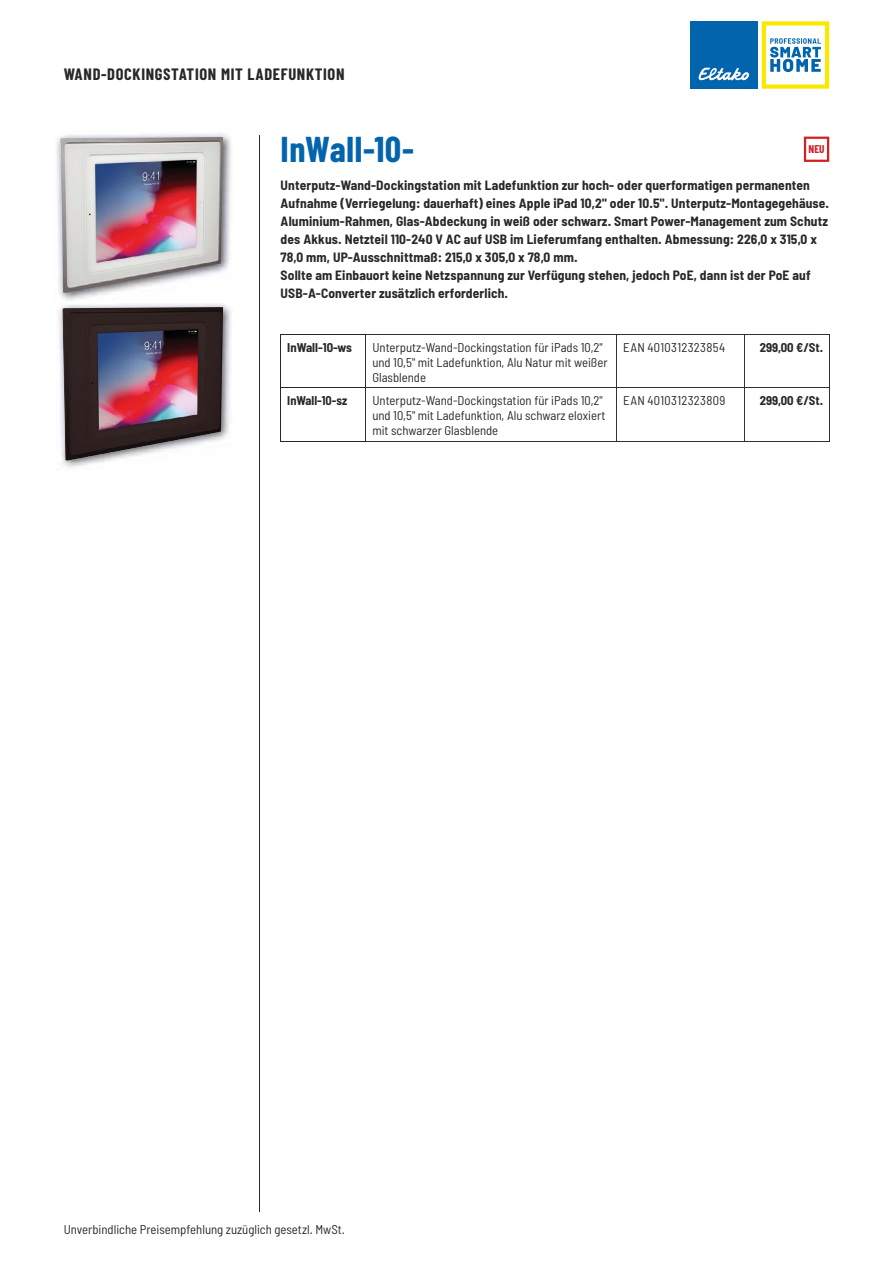
<style>
.page{position:relative;width:893px;height:1263px;background:#fff}
.page>*{position:absolute;margin:0;border:0;box-sizing:border-box;transform-origin:0 0}
.t1{font:700 36px "Barlow Condensed";letter-spacing:.015em;color:#0364ae}
.t2{font:700 16.5px "Barlow Condensed";letter-spacing:.04em;color:#28282c}
.t3{font:700 semi-condensed 13.5px/18px "Barlow";letter-spacing:.01em;color:#28282c}
.t4{font:semi-condensed 12.75px/15px "Barlow";color:#28282c}
.t5{font:700 semi-condensed 12.75px "Barlow";color:#28282c}
.t6{font:semi-condensed 12.75px "Barlow";letter-spacing:.025em;color:#28282c}
.t7{font:700 11.25px "Barlow Condensed";color:#d12027}
</style>
<div class="page">
<hr style="left:259px;top:136px;width:1px;height:1076px;background:#28282c">
<svg style="left:762px;top:21px;width:67px;height:68px"></svg>
<div style="left:690px;top:21px;width:67px;height:68px;background:#0364ae"></div>
<svg style="left:698px;top:68px;width:51px;height:13px"></svg>
<hr style="left:281px;top:335px;width:85px;height:1px;background:#28282c">
<hr style="left:281px;top:335px;width:1px;height:53px;background:#28282c">
<hr style="left:281px;top:388px;width:85px;height:1px;background:#28282c">
<hr style="left:281px;top:388px;width:1px;height:53px;background:#28282c">
<hr style="left:281px;top:441px;width:85px;height:1px;background:#28282c">
<hr style="left:366px;top:335px;width:464px;height:1px;background:#323031">
<hr style="left:829px;top:335px;width:1px;height:53px;background:#323031">
<hr style="left:366px;top:388px;width:464px;height:1px;background:#323031">
<hr style="left:829px;top:388px;width:1px;height:53px;background:#323031">
<hr style="left:366px;top:441px;width:251px;height:1px;background:#323031">
<hr style="left:744px;top:441px;width:86px;height:1px;background:#323031">
<hr style="left:366px;top:335px;width:1px;height:53px;background:#323031">
<hr style="left:366px;top:388px;width:1px;height:53px;background:#323031">
<hr style="left:616px;top:335px;width:1px;height:53px;background:#323031">
<hr style="left:744px;top:335px;width:1px;height:53px;background:#323031">
<hr style="left:616px;top:388px;width:1px;height:53px;background:#323031">
<hr style="left:744px;top:388px;width:1px;height:53px;background:#323031">
<hr style="left:617px;top:441px;width:127px;height:1px;background:#323031">
<svg style="left:804px;top:137px;width:25px;height:25px"></svg>
<img style="left:56px;top:133px;width:175px;height:168px">
<img style="left:60px;top:137px;width:163px;height:156px">
<img style="left:59px;top:303px;width:172px;height:165px">
<img style="left:62px;top:307px;width:161px;height:153px">
<p class="t2" style="left:64px;top:65px;width:282px">WAND-DOCKINGSTATION MIT LADEFUNKTION</p>
<h1 class="t1" style="left:281px;top:128px;width:135px">InWall-10-</h1>
<p class="t3" style="left:281px;top:178px;width:550px">Unterputz-Wand-Dockingstation mit Ladefunktion zur hoch- oder querformatigen permanenten Aufnahme (Verriegelung: dauerhaft) eines Apple iPad 10,2" oder 10.5". Unterputz-Montagegehä use.<br>Aluminium-Rahmen, Glas-Abdeckung in weiß oder schwarz. Smart Power-Management zum Schutz des Akkus. Netzteil 110-240 V AC auf USB im Lieferumfang enthalten. Abmessung: 226,0 x 315,0 x 78,0 mm, UP-Ausschnittmaß: 215,0 x 305,0 x 78,0 mm.<br>Sollte am Einbauort keine Netzspannung zur Verfügung stehen, jedoch PoE, dann ist der PoE auf USB-A-Converter zusätzlich erforderlich.</p>
<p class="t7" style="left:808px;top:142px;width:18px">NEU</p>
<p class="t5" style="left:287px;top:343px;width:66px">InWall-10-ws</p>
<p class="t4" style="left:372px;top:341px;width:237px">Unterputz-Wand-Dockingstation für iPads 10,2" und 10,5" mit Ladefunktion, Alu Natur mit weißer<br>Glasblende</p>
<p class="t6" style="left:623px;top:343px;width:103px">EAN 4010312323854</p>
<p class="t5" style="left:760px;top:343px;width:65px">299,00 €/St.</p>
<p class="t5" style="left:287px;top:396px;width:61px">InWall-10-sz</p>
<p class="t4" style="left:372px;top:395px;width:235px">Unterputz-Wand-Dockingstation für iPads 10,2" und 10,5" mit Ladefunktion, Alu schwarz eloxiert mit schwarzer Glasblende</p>
<p class="t6" style="left:623px;top:396px;width:103px">EAN 4010312323809</p>
<p class="t5" style="left:760px;top:396px;width:65px">299,00 €/St.</p>
<p class="t4" style="left:64px;top:1224px;width:283px">Unverbindliche Preisempfehlung zuzüglich gesetzl. MwSt.</p>
</div>
